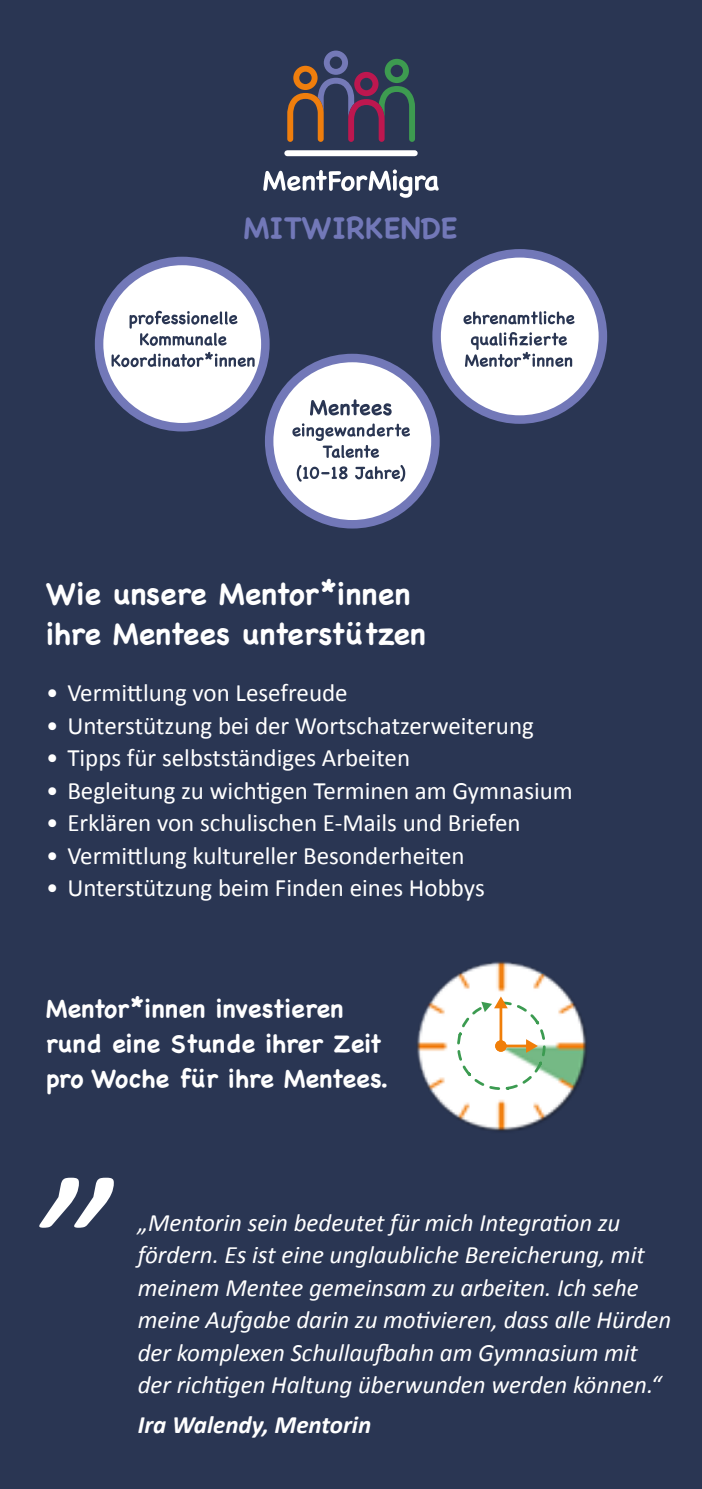
<style>
.page{position:relative;width:702px;height:1489px;background:#fff}
.page>*{position:absolute;margin:0;border:0;box-sizing:border-box;transform-origin:0 0}
.t1{font:italic 200px "Calibri";color:#fff}
.t2{font:700 30px/40px "Chalkboard";color:#fff}
.t3{font:700 30px "Chalkboard";color:#7278b8}
.t4{font:25px "Calibri";color:#fff}
.t5{font:italic 25px/32.5px "Calibri";color:#fff}
.t6{font:700 25px/35px "Chalkboard";color:#fff}
.t7{font:italic 700 25px "Calibri";color:#fff}
</style>
<div class="page">
<div style="left:0;top:0;width:702px;height:1488px;background:#2a3653"></div>
<div style="left:436px;top:253px;width:167px;height:166px;background:#fff;border-radius:50%"></div>
<div style="left:432px;top:249px;width:175px;height:175px;border:9px solid #7278b8;border-radius:50%"></div>
<svg style="left:465px;top:332px;width:107px;height:35px"></svg>
<svg style="left:463px;top:311px;width:111px;height:13px"></svg>
<div style="left:99px;top:261px;width:166px;height:166px;background:#fff;border-radius:50%"></div>
<div style="left:95px;top:257px;width:174px;height:174px;border:9px solid #7278b8;border-radius:50%"></div>
<svg style="left:111px;top:352px;width:143px;height:15px"></svg>
<svg style="left:129px;top:311px;width:108px;height:35px"></svg>
<div style="left:269px;top:358px;width:166px;height:166px;background:#fff;border-radius:50%"></div>
<div style="left:265px;top:354px;width:174px;height:174px;border:9px solid #7278b8;border-radius:50%"></div>
<svg style="left:297px;top:465px;width:108px;height:16px"></svg>
<svg style="left:292px;top:423px;width:118px;height:35px"></svg>
<svg style="left:310px;top:399px;width:81px;height:16px"></svg>
<img style="left:417px;top:961px;width:170px;height:170px">
<svg style="left:455px;top:996px;width:92px;height:95px;background:#ebefe2"></svg>
<svg style="left:287px;top:51px;width:128px;height:91px"></svg>
<svg style="left:263px;top:169px;width:176px;height:29px"></svg>
<div style="left:287px;top:150px;width:128px;height:6px;background:#fff"></div>
<p class="t3" style="left:244px;top:210px;width:215px">MITWIRKENDE</p>
<p class="t2" style="left:46px;top:573px;width:381px">Wie unsere Mentor*innen ihre Mentees unterstützen</p>
<p class="t4" style="left:46px;top:677px;width:303px">• Vermittlung von Lesefreude</p>
<p class="t4" style="left:46px;top:710px;width:489px">• Unterstützung bei der Wortschatzerweiterung</p>
<p class="t4" style="left:46px;top:742px;width:365px">• Tipps für selbstständiges Arbeiten</p>
<p class="t4" style="left:46px;top:775px;width:528px">• Begleitung zu wichtigen Terminen am Gymnasium</p>
<p class="t4" style="left:46px;top:807px;width:476px">• Erklären von schulischen E-Mails und Briefen</p>
<p class="t4" style="left:46px;top:840px;width:420px">• Vermittlung kultureller Besonderheiten</p>
<p class="t4" style="left:46px;top:872px;width:440px">• Unterstützung beim Finden eines Hobbys</p>
<p class="t6" style="left:46px;top:991px;width:344px">Mentor*innen investieren rund eine Stunde ihrer Zeit pro Woche für ihre Mentees.</p>
<h1 class="t1" style="left:49px;top:1008px;width:85px">„</h1>
<p class="t5" style="left:138px;top:1204px;width:535px">„Mentorin sein bedeutet für mich Integration zu fördern. Es ist eine unglaubliche Bereicherung, mit meinem Mentee gemeinsam zu arbeiten. Ich sehe meine Aufgabe darin zu motivieren, dass alle Hürden der komplexen Schullaufbahn am Gymnasium mit der richtigen Haltung überwunden werden können.“</p>
<p class="t7" style="left:138px;top:1409px;width:235px">Ira Walendy, Mentorin</p>
</div>
